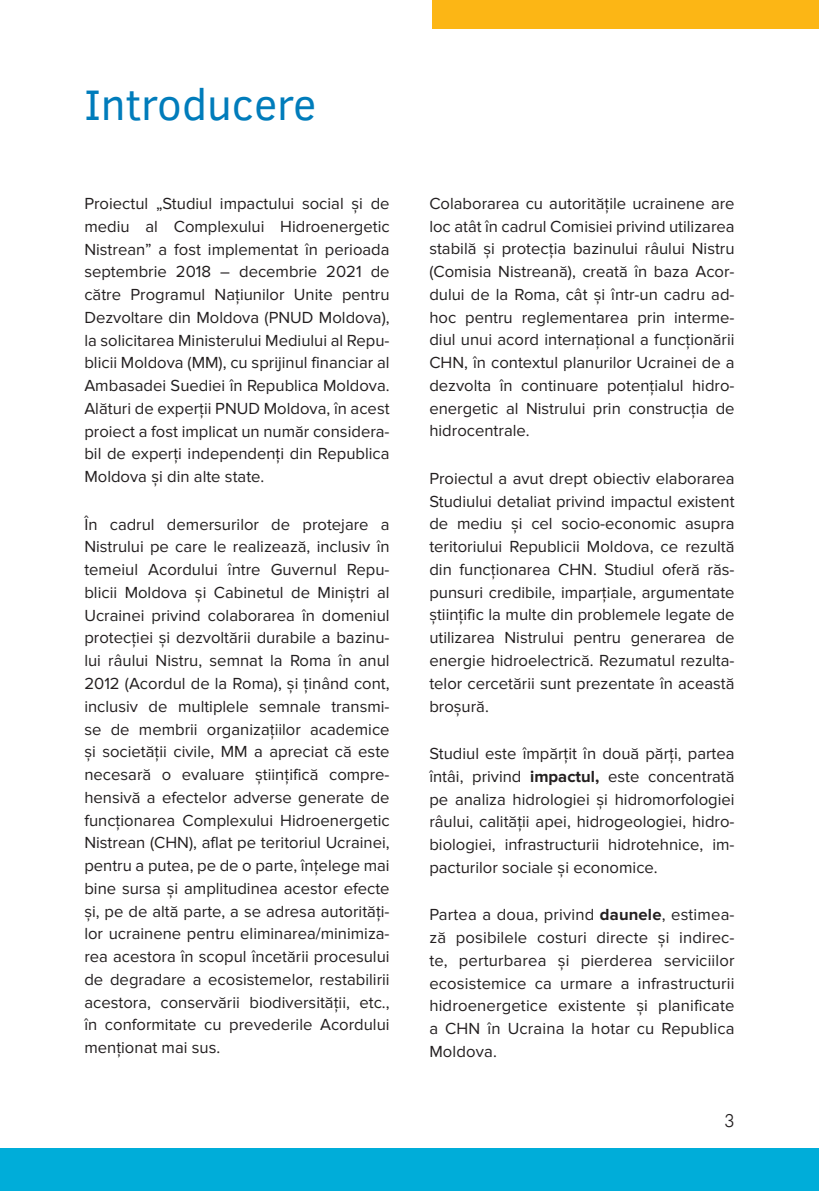
<style>
.page{position:relative;width:819px;height:1191px;background:#fff}
.page>*{position:absolute;margin:0;border:0;box-sizing:border-box;transform-origin:0 0}
.t1{font:43.75px "Clear Sans";color:#007cbb}
.t2{font:18.2px "Futuris Normal";color:#231f20}
.t3{font:16.62px/22.8px "Proxima Nova";color:#231f20;text-align:justify}
.s1{font-weight:700}
</style>
<div class="page">
<div style="left:0;top:1148px;width:819px;height:43px;background:#00add9"></div>
<div style="left:432px;top:0;width:387px;height:29px;background:#fcb615"></div>
<h1 class="t1" style="left:84px;top:75px;width:233px">Introducere</h1>
<p class="t3" style="left:84px;top:192px;width:307px">Proiectul „Studiul impactului social și de mediu al Complexului Hidroenergetic Nistrean” a fost implementat în perioada septembrie 2018 – decembrie 2021 de către Programul Națiunilor Unite pentru Dezvoltare din Moldova (PNUD Moldova), la solicitarea Ministerului Mediului al Repu&shy;blicii Moldova (MM), cu sprijinul financiar al Ambasadei Suediei în Republica Moldova.<br>Alături de experții PNUD Moldova, în acest proiect a fost implicat un număr considera&shy;bil de experți independenți din Republica Moldova și din alte state.</p>
<p class="t3" style="left:84px;top:513px;width:307px">În cadrul demersurilor de protejare a Nistrului pe care le realizează, inclusiv în temeiul Acordului între Guvernul Repu&shy;blicii Moldova și Cabinetul de Miniștri al Ucrainei privind colaborarea în domeniul protecției și dezvoltării durabile a bazinu&shy;lui râului Nistru, semnat la Roma în anul 2012 (Acordul de la Roma), și ținând cont, inclusiv de multiplele semnale transmi&shy;se de membrii organizațiilor academice și societății civile, MM a apreciat că este necesară o evaluare științifică compre&shy;hensivă a efectelor adverse generate de funcționarea Complexului Hidroenergetic Nistrean (CHN), aflat pe teritoriul Ucrainei, pentru a putea, pe de o parte, înțelege mai bine sursa și amplitudinea acestor efecte și, pe de altă parte, a se adresa autorități&shy;lor ucrainene pentru eliminarea/minimiza&shy;rea acestora în scopul încetării procesului de degradare a ecosistemelor, restabilirii acestora, conservării biodiversității, etc., în conformitate cu prevederile Acordului menționat mai sus.</p>
<p class="t3" style="left:429px;top:192px;width:307px">Colaborarea cu autoritățile ucrainene are loc atât în cadrul Comisiei privind utilizarea stabilă şi protecţia bazinului râului Nistru (Comisia Nistreană), creată în baza Acor&shy;dului de la Roma, cât și într-un cadru ad&shy;hoc pentru reglementarea prin interme&shy;diul unui acord internațional a funcționării CHN, în contextul planurilor Ucrainei de a dezvolta în continuare potențialul hidro&shy;energetic al Nistrului prin construcția de hidrocentrale.</p>
<p class="t3" style="left:429px;top:467px;width:307px">Proiectul a avut drept obiectiv elaborarea Studiului detaliat privind impactul existent de mediu și cel socio-economic asupra teritoriului Republicii Moldova, ce rezultă din funcționarea CHN. Studiul oferă răs&shy;punsuri credibile, imparțiale, argumentate științific la multe din problemele legate de utilizarea Nistrului pentru generarea de energie hidroelectrică. Rezumatul rezulta&shy;telor cercetării sunt prezentate în această broșură.</p>
<p class="t3" style="left:429px;top:742px;width:307px">Studiul este împărțit în două părți, partea întâi, privind <span class="s1">impactul,</span> este concentrată pe analiza hidrologiei și hidromorfologiei râului, calității apei, hidrogeologiei, hidro&shy;biologiei, infrastructurii hidrotehnice, im&shy;pacturilor sociale și economice.</p>
<p class="t3" style="left:429px;top:903px;width:307px">Partea a doua, privind <span class="s1">daunele</span>, estimea&shy;ză posibilele costuri directe și indirec&shy;te, perturbarea și pierderea serviciilor ecosistemice ca urmare a infrastructurii hidroenergetice existente și planificate a CHN în Ucraina la hotar cu Republica Moldova.</p>
<p class="t2" style="left:724px;top:1110px;width:11px">3</p>
</div>
